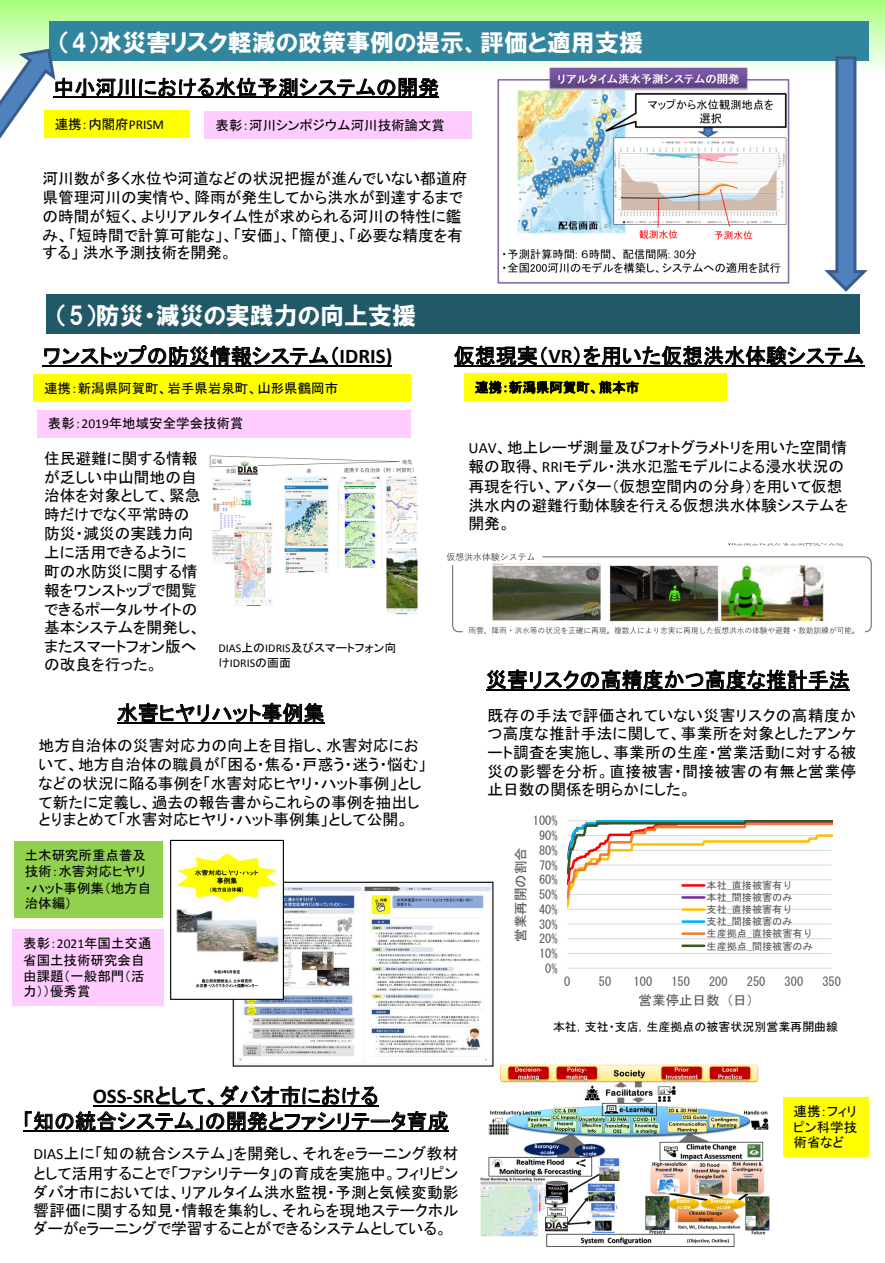
<style>
.page{position:relative;width:885px;height:1263px;background:#fff}
.page>*{position:absolute;margin:0;border:0;box-sizing:border-box;transform-origin:0 0}
.t1{font:24px "HGP Soei Kakugothic UB";color:#fff}
.t2{font:21px/25.2px "MS P Gothic";letter-spacing:.005em;color:#000;text-align:center}
.t3{font:15.75px/18.6px "MS P Gothic";color:#000}
.t4{font:13.5px/16.2px "MS P Gothic";color:#000}
.t5{font:13.5px "MS Gothic";color:#595959}
.t6{font:12.45px "MS Gothic";color:#595959}
.t7{font:12px/14.4px "MS P Gothic";color:#000}
.t8{font:10.2px/12.1px "MS Gothic";color:#595959}
.s1{font-family:"Calibri"}
.s2{font-family:"Calibri";font-weight:700}
</style>
<div class="page">
<img style="left:0;top:0;width:879px;height:69px">
<div style="left:49px;top:21px;width:819px;height:40px;background:#31859c"></div>
<div style="left:46px;top:294px;width:814px;height:39px;background:#215968"></div>
<hr style="left:53px;top:97px;width:386px;height:1px;background:#000">
<hr style="left:42px;top:365px;width:350px;height:2px;background:#000">
<hr style="left:454px;top:365px;width:410px;height:1px;background:#000">
<hr style="left:117px;top:723px;width:207px;height:1px;background:#000">
<hr style="left:93px;top:1105px;width:286px;height:1px;background:#000">
<hr style="left:23px;top:1131px;width:426px;height:1px;background:#000">
<hr style="left:486px;top:689px;width:364px;height:1px;background:#000">
<div style="left:205px;top:112px;width:267px;height:27px;background:#fcf"></div>
<div style="left:37px;top:410px;width:373px;height:27px;background:#fcf"></div>
<div style="left:33px;top:374px;width:377px;height:27px;background:#ff0"></div>
<div style="left:12px;top:930px;width:152px;height:76px;background:#fcf"></div>
<div style="left:14px;top:841px;width:149px;height:76px;background:#92d050"></div>
<div style="left:44px;top:110px;width:146px;height:27px;background:#ff0"></div>
<div style="left:783px;top:1097px;width:85px;height:60px;background:#ff0"></div>
<svg style="left:821px;top:55px;width:50px;height:237px"></svg>
<svg style="left:0;top:47px;width:58px;height:92px"></svg>
<div style="left:464px;top:374px;width:262px;height:27px;background:#ff0"></div>
<img style="left:495px;top:67px;width:300px;height:216px">
<img style="left:446px;top:544px;width:426px;height:91px">
<img style="left:209px;top:455px;width:209px;height:159px">
<img style="left:480px;top:1063px;width:290px;height:184px">
<hr style="left:567px;top:953px;width:264px;height:1px;background:#d9d9d9">
<hr style="left:567px;top:938px;width:264px;height:1px;background:#d9d9d9">
<hr style="left:567px;top:923px;width:264px;height:1px;background:#d9d9d9">
<hr style="left:567px;top:909px;width:264px;height:1px;background:#d9d9d9">
<hr style="left:567px;top:820px;width:264px;height:1px;background:#d9d9d9">
<hr style="left:567px;top:968px;width:264px;height:1px;background:#d9d9d9">
<svg style="left:567px;top:821px;width:265px;height:88px"></svg>
<hr style="left:682px;top:884px;width:22px;height:3px;background:#f00">
<hr style="left:682px;top:896px;width:22px;height:3px;background:#7030a0">
<hr style="left:682px;top:908px;width:22px;height:3px;background:#ffc000">
<hr style="left:682px;top:920px;width:22px;height:3px;background:#00b0f0">
<hr style="left:682px;top:932px;width:22px;height:3px;background:#ed7d31">
<hr style="left:682px;top:944px;width:22px;height:3px;background:#385723">
<img style="left:235px;top:884px;width:256px;height:181px">
<div style="left:233px;top:882px;width:260px;height:185px;border:1px solid #000"></div>
<img style="left:176px;top:853px;width:106px;height:145px">
<div style="left:170px;top:840px;width:114px;height:160px;border:1px solid #000"></div>
<p class="t1" style="left:59px;top:31px;width:585px">（4）水災害リスク軽減の政策事例の提示、評価と適用支援</p>
<p class="t2" style="left:53px;top:75px;width:387px">中小河川における水位予測システムの開発</p>
<p class="t4" style="left:55px;top:116px;width:111px">連携：内閣府<span class="s1">PRISM</span></p>
<p class="t4" style="left:216px;top:117px;width:231px">表彰：河川シンポジウム河川技術論文賞</p>
<p class="t3" style="left:42px;top:169px;width:426px">河川数が多く水位や河道などの状況把握が進んでいない都道府県管理河川の実情や、降雨が発生してから洪水が到達するまでの時間が短く、よりリアルタイム性が求められる河川の特性に鑑み、「短時間で計算可能な」、「安価」、「簡便」、「必要な精度を有する」洪水予測技術を開発。</p>
<p class="t1" style="left:57px;top:303px;width:361px">（5）防災・減災の実践力の向上支援</p>
<p class="t2" style="left:42px;top:343px;width:351px">ワンストップの防災情報システム（<span class="s2">IDRIS)</span></p>
<p class="t2" style="left:454px;top:343px;width:412px">仮想現実（<span class="s2">VR</span>）を用いた仮想洪水体験システム</p>
<p class="t4" style="left:44px;top:379px;width:296px">連携：新潟県阿賀町、岩手県岩泉町、山形県鶴岡市</p>
<p class="t4" style="left:48px;top:415px;width:197px">表彰：<span class="s1">2019</span>年地域安全学会技術賞</p>
<p class="t3" style="left:44px;top:449px;width:158px">住民避難に関する情報が乏しい中山間地の自治体を対象として、緊急時だけでなく平常時の防災・減災の実践力向上に活用できるように町の水防災に関する情報をワンストップで閲覧できるポータルサイトの基本システムを開発し、またスマートフォン版への改良を行った。</p>
<p class="t7" style="left:218px;top:641px;width:179px"><span class="s1">DIAS</span>上の<span class="s1">IDRIS</span>及びスマートフォン向け<span class="s1">IDRIS</span>の画面</p>
<p class="t2" style="left:117px;top:700px;width:209px">水害ヒヤリハット事例集</p>
<p class="t3" style="left:39px;top:736px;width:389px">地方自治体の災害対応力の向上を目指し、水害対応において、地方自治体の職員が「困る・焦る・戸惑う・迷う・悩む」などの状況に陥る事例を「水害対応ヒヤリ・ハット事例」として新たに定義し、過去の報告書からこれらの事例を抽出しとりまとめて「水害対応ヒヤリ・ハット事例集」として公開。</p>
<p class="t4" style="left:25px;top:847px;width:128px;line-height:15.8px">土木研究所重点普及技術：水害対応ヒヤリ・ハット事例集（地方自治体編）</p>
<p class="t4" style="left:23px;top:935px;width:130px">表彰：<span class="s1">2021</span>年国土交通省国土技術研究会自由課題（一般部門（活力））優秀賞</p>
<p class="t4" style="left:475px;top:379px;width:166px">連携：新潟県阿賀町、熊本市</p>
<p class="t3" style="left:468px;top:438px;width:381px"><span class="s1">UAV</span>、地上レーザ測量及びフォトグラメトリを用いた空間情報の取得、<span class="s1">RRI</span>モデル・洪水氾濫モデルによる浸水状況の再現を行い、アバター（仮想空間内の分身）を用いて仮想洪水内の避難行動体験を行える仮想洪水体験システムを開発。</p>
<p class="t2" style="left:486px;top:667px;width:365px">災害リスクの高精度かつ高度な推計手法</p>
<p class="t3" style="left:487px;top:706px;width:370px;text-align:justify">既存の手法で評価されていない災害リスクの高精度かつ高度な推計手法に関して、事業所を対象としたアンケート調査を実施し、事業所の生産・営業活動に対する被災の影響を分析。直接被害・間接被害の有無と営業停止日数の関係を明らかにした。</p>
<p class="t6" style="left:533px;top:815px;width:26px">100%</p>
<p class="t5" style="left:514px;top:942px;width:96px;rotate:-90deg">営業再開の割合</p>
<p class="t6" style="left:539px;top:829px;width:20px">90%</p>
<p class="t6" style="left:539px;top:844px;width:20px">80%</p>
<p class="t6" style="left:539px;top:859px;width:20px">70%</p>
<p class="t6" style="left:539px;top:874px;width:20px">60%</p>
<p class="t6" style="left:539px;top:888px;width:20px">50%</p>
<p class="t6" style="left:539px;top:903px;width:20px">40%</p>
<p class="t6" style="left:539px;top:918px;width:20px">30%</p>
<p class="t6" style="left:539px;top:932px;width:20px">20%</p>
<p class="t6" style="left:539px;top:947px;width:20px">10%</p>
<p class="t6" style="left:545px;top:962px;width:14px">0%</p>
<p class="t8" style="left:706px;top:879px;width:108px">本社_直接被害有り<br>本社_間接被害のみ<br>支社_直接被害有り<br>支社_間接被害のみ<br>生産拠点_直接被害有り生産拠点_間接被害のみ</p>
<p class="t6" style="left:564px;top:975px;width:8px">0</p>
<p class="t6" style="left:599px;top:975px;width:14px">50</p>
<p class="t6" style="left:633px;top:975px;width:20px">100</p>
<p class="t6" style="left:671px;top:975px;width:20px">150</p>
<p class="t6" style="left:709px;top:975px;width:20px">200</p>
<p class="t6" style="left:747px;top:975px;width:20px">250</p>
<p class="t6" style="left:784px;top:975px;width:20px">300</p>
<p class="t6" style="left:822px;top:975px;width:20px">350</p>
<p class="t5" style="left:638px;top:993px;width:123px">営業停止日数（日）</p>
<p class="t7" style="left:553px;top:1019px;width:287px">本社，支社・支店，生産拠点の被害状況別営業再開曲線</p>
<p class="t2" style="left:23px;top:1083px;width:427px"><span class="s2">OSS‐SR</span>として、ダバオ市における<br>「知の統合システム」の開発とファシリテータ育成</p>
<p class="t3" style="left:33px;top:1143px;width:427px;text-align:justify"><span class="s1">DIAS</span>上に「知の統合システム」を開発し、それを<span class="s1">e</span>ラーニング教材として活用することで「ファシリテータ」の育成を実施中。フィリピンダバオ市においては、リアルタイム洪水監視・予測と気候変動影響評価に関する知見・情報を集約し、それらを現地ステークホルダーが<span class="s1">e</span>ラーニングで学習することができるシステムとしている。</p>
<p class="t4" style="left:793px;top:1103px;width:65px;line-height:15.6px;text-align:justify">連携：フィリピン科学技術省など</p>
</div>
